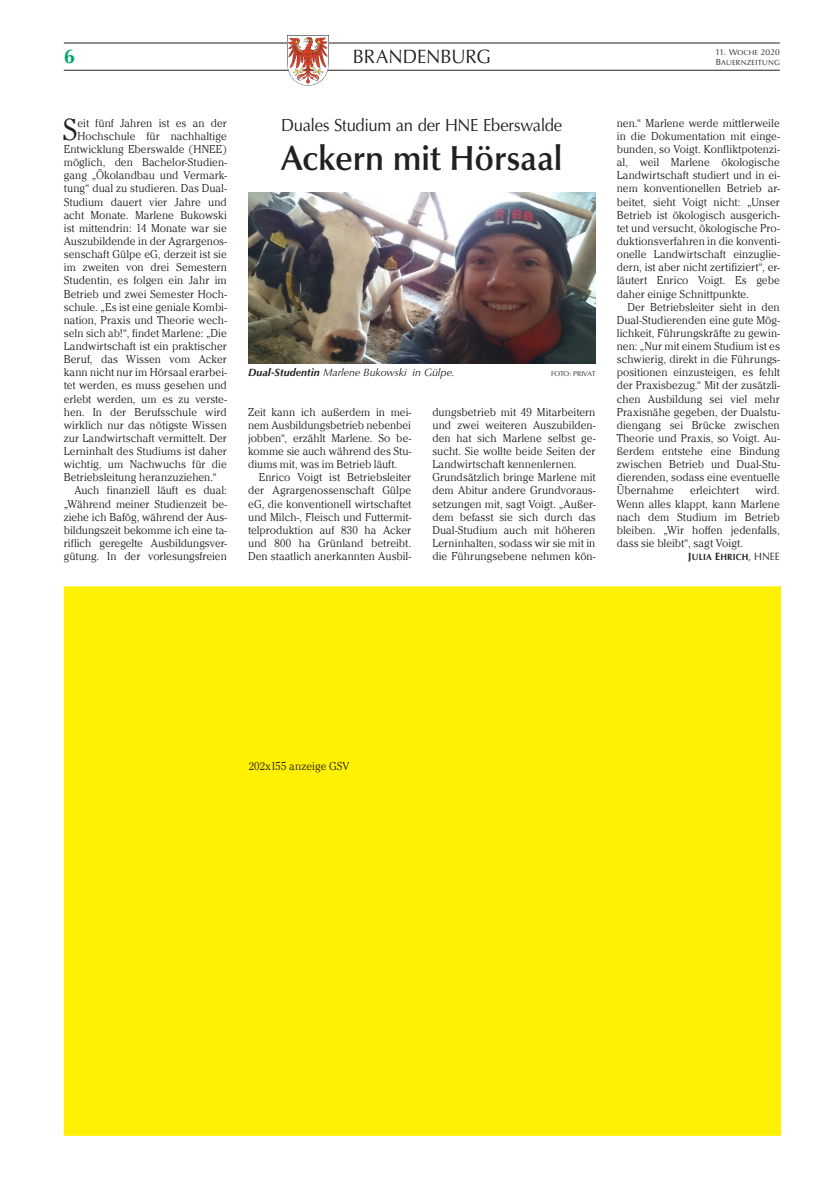
<style>
.page{position:relative;width:833px;height:1191px;background:#fff}
.page>*{position:absolute;margin:0;border:0;box-sizing:border-box;transform-origin:0 0}
.Ueberschrift_28pt{font:600 35px "Optima LT Std";letter-spacing:-.005em;color:#231f20;scale:.95 1}
.Grundtext_Initial_2z{font:300 31.5px "Cheltenham";color:#231f20}
.t1{font:700 20px "Optima LT Std";color:#00a66e}
.t2{font:19.38px "Optima LT Std";letter-spacing:-.005em;color:#231f20;scale:.95 1}
.Vorspann_Dachzeile{font:17.5px "Optima LT Std";letter-spacing:-.015em;color:#231f20;scale:.95 1}
.Grundtext_Einzug{font:300 11.88px/13.1px "Cheltenham";letter-spacing:.005em;color:#231f20;text-align:justify}
.Grundtext_Initial_2z-2{font:300 11.88px "Cheltenham";letter-spacing:.005em;color:#231f20}
.Grundtext_stumpf{font:300 11.88px/13.1px "Cheltenham";letter-spacing:.005em;color:#231f20;text-align:justify}
.Bildunterschrift{font:italic 10.62px "Optima LT Std";letter-spacing:-.005em;color:#231f20}
.Autor{font:9px "Optima LT Std Bold SC850";letter-spacing:.025em;color:#231f20;scale:.95 1}
.t3{font:8.5px "Optima LT Std SC850";color:#231f20}
.t4{font:7.38px "Optima LT Std SC850";letter-spacing:.025em;color:#231f20}
.Bildunterschrift-2{font:6.88px "Optima LT Std";letter-spacing:-.015em;color:#231f20}
.s1{font-family:"Optima LT Std"}
.s2{font-size:7.12px}
.s3{font-size:8.75px}
.s4{font-weight:700}
.s5{font-size:10.62px}
.s6{font-family:"Optima LT Std";font-size:10.62px}
</style>
<div class="page">
<hr style="left:64px;top:43px;width:716px;height:1px;background:#231f20">
<hr style="left:64px;top:70px;width:716px;height:1px;background:#231f20">
<img style="left:287px;top:35px;width:42px;height:51px">
<div style="left:64px;top:586px;width:717px;height:549px;background:#fff101;border:1px solid #fff101"></div>
<img style="left:248px;top:192px;width:347px;height:171px">
<p class="t1" style="left:64px;top:45px;width:13px">6</p>
<h3 class="t2" style="left:353px;top:45px;width:147px">BRANDENBURG</h3>
<p class="t3" style="left:715px;top:47px;width:66px"><span class="s1">11</span>. W<span class="s2">OCHE</span> 2020</p>
<p class="t4" style="left:715px;top:58px;width:66px"><span class="s3">B</span>AUERNZEITUNG</p>
<p class="Grundtext_Initial_2z" style="left:63px;top:112px;width:16px">S</p>
<p class="Grundtext_Initial_2z-2" style="left:77px;top:116px;width:151px">eit fünf Jahren ist es an der</p>
<p class="Grundtext_Initial_2z-2" style="left:77px;top:130px;width:151px">Hochschule für nachhaltige</p>
<p class="Grundtext_Initial_2z-2" style="left:64px;top:143px;width:164px">Entwicklung Eberswalde (HNEE)</p>
<p class="Grundtext_Initial_2z-2" style="left:64px;top:156px;width:164px">möglich, den Bachelor-Studien-</p>
<p class="Grundtext_Initial_2z-2" style="left:64px;top:169px;width:164px">gang „Ökolandbau und Vermark-</p>
<p class="Grundtext_Initial_2z-2" style="left:64px;top:182px;width:164px">tung“ dual zu studieren. Das Dual-</p>
<p class="Grundtext_Initial_2z-2" style="left:64px;top:195px;width:164px">Studium dauert vier Jahre und</p>
<p class="Grundtext_Initial_2z-2" style="left:64px;top:208px;width:165px">acht Monate. Marlene Bukowski</p>
<p class="Grundtext_Initial_2z-2" style="left:64px;top:221px;width:164px">ist mittendrin: 14 Monate war sie</p>
<p class="Grundtext_Initial_2z-2" style="left:64px;top:235px;width:164px">Auszubildende in der Agrargenos-</p>
<p class="Grundtext_Initial_2z-2" style="left:64px;top:248px;width:164px">senschaft Gülpe eG, derzeit ist sie</p>
<p class="Grundtext_Initial_2z-2" style="left:64px;top:261px;width:164px">im zweiten von drei Semestern</p>
<p class="Grundtext_Initial_2z-2" style="left:64px;top:274px;width:164px">Studentin, es folgen ein Jahr im</p>
<p class="Grundtext_Initial_2z-2" style="left:64px;top:287px;width:164px">Betrieb und zwei Semester Hoch-</p>
<p class="Grundtext_Initial_2z-2" style="left:64px;top:300px;width:164px">schule. „Es ist eine geniale Kombi-</p>
<p class="Grundtext_Initial_2z-2" style="left:64px;top:313px;width:164px">nation, Praxis und Theorie wech-</p>
<p class="Grundtext_Initial_2z-2" style="left:64px;top:326px;width:164px">seln sich ab!“, findet Marlene: „Die</p>
<p class="Grundtext_Initial_2z-2" style="left:64px;top:340px;width:164px">Landwirtschaft ist ein praktischer</p>
<p class="Grundtext_Initial_2z-2" style="left:64px;top:353px;width:164px">Beruf, das Wissen vom Acker</p>
<p class="Grundtext_Initial_2z-2" style="left:64px;top:366px;width:164px">kann nicht nur im Hörsaal erarbei-</p>
<p class="Grundtext_Initial_2z-2" style="left:64px;top:379px;width:164px">tet werden, es muss gesehen und</p>
<p class="Grundtext_Initial_2z-2" style="left:64px;top:392px;width:164px">erlebt werden, um es zu verste-</p>
<p class="Grundtext_Initial_2z-2" style="left:64px;top:405px;width:164px">hen. In der Berufsschule wird</p>
<p class="Grundtext_Initial_2z-2" style="left:64px;top:418px;width:164px">wirklich nur das nötigste Wissen</p>
<p class="Grundtext_Initial_2z-2" style="left:64px;top:431px;width:164px">zur Landwirtschaft vermittelt. Der</p>
<p class="Grundtext_Initial_2z-2" style="left:64px;top:445px;width:164px">Lerninhalt des Studiums ist daher</p>
<p class="Grundtext_Initial_2z-2" style="left:64px;top:458px;width:164px">wichtig, um Nachwuchs für die</p>
<p class="Grundtext_Initial_2z-2" style="left:64px;top:471px;width:155px">Betriebsleitung heranzuziehen.“</p>
<p class="Grundtext_Einzug" style="left:64px;top:484px;width:164px;text-indent:11px">Auch finanziell läuft es dual: „Während meiner Studienzeit be&shy;ziehe ich Bafög, während der Aus&shy;bildungszeit bekomme ich eine ta&shy;riflich geregelte Ausbildungsver&shy;gütung. In der vorlesungsfreien</p>
<p class="Vorspann_Dachzeile" style="left:281px;top:115px;width:297px">Duales Studium an der HNE Eberswalde</p>
<p class="Ueberschrift_28pt" style="left:281px;top:138px;width:298px">Ackern mit Hörsaal</p>
<p class="Bildunterschrift" style="left:248px;top:366px;width:208px"><span class="s4">Dual-Studentin</span> Marlene Bukowski in Gülpe.</p>
<p class="Bildunterschrift-2" style="left:551px;top:370px;width:46px">FOTO: PRIVAT</p>
<p class="Grundtext_Einzug" style="left:248px;top:405px;width:164px">Zeit kann ich außerdem in mei&shy;nem Ausbildungsbetrieb nebenbei jobben“, erzählt Marlene. So be&shy;komme sie auch während des Stu&shy;diums mit, was im Betrieb läuft.</p>
<p class="Grundtext_Einzug" style="left:248px;top:471px;width:164px;text-indent:11px">Enrico Voigt ist Betriebsleiter der Agrargenossenschaft Gülpe eG, die konventionell wirtschaftet und Milch-, Fleisch und Futtermit&shy;telproduktion auf 830 ha Acker und 800 ha Grünland betreibt.<br>Den staatlich anerkannten Ausbil-</p>
<p class="Grundtext_Einzug" style="left:432px;top:405px;width:164px">dungsbetrieb mit 49 Mitarbeitern und zwei weiteren Auszubilden&shy;den hat sich Marlene selbst ge&shy;sucht. Sie wollte beide Seiten der Landwirtschaft kennenlernen.</p>
<p class="Grundtext_stumpf" style="left:432px;top:471px;width:165px">Grundsätzlich bringe Marlene mit dem Abitur andere Grundvoraus&shy;setzungen mit, sagt Voigt. „Außer&shy;dem befasst sie sich durch das Dual-Studium auch mit höheren Lerninhalten, sodass wir sie mit in die Führungsebene nehmen kön-</p>
<p class="Grundtext_stumpf" style="left:617px;top:117px;width:164px">nen.“ Marlene werde mittlerweile in die Dokumentation mit einge&shy;bunden, so Voigt. Konfliktpotenzi&shy;al, weil Marlene ökologische Landwirtschaft studiert und in ei&shy;nem konventionellen Betrieb ar&shy;beitet, sieht Voigt nicht: „Unser Betrieb ist ökologisch ausgerich&shy;tet und versucht, ökologische Pro&shy;duktionsverfahren in die konventi&shy;onelle Landwirtschaft einzuglie&shy;dern, ist aber nicht zertifiziert“, er&shy;läutert Enrico Voigt. Es gebe daher einige Schnittpunkte.</p>
<p class="Grundtext_Einzug" style="left:617px;top:300px;width:165px;text-indent:11px">Der Betriebsleiter sieht in den Dual-Studierenden eine gute Mög&shy;lichkeit, Führungskräfte zu gewin&shy;nen: „Nur mit einem Studium ist es schwierig, direkt in die Führungs&shy;positionen einzusteigen, es fehlt der Praxisbezug.“ Mit der zusätzli&shy;chen Ausbildung sei viel mehr Praxisnähe gegeben, der Dualstu&shy;diengang sei Brücke zwischen Theorie und Praxis, so Voigt. Au&shy;ßerdem entstehe eine Bindung zwischen Betrieb und Dual-Stu&shy;dierenden, sodass eine eventuelle Übernahme</p>
<p class="Grundtext_Einzug" style="left:617px;top:484px;width:164px;text-indent:139px">wird.<br>Wenn alles klappt, kann Marlene nach dem Studium im Betrieb bleiben. „Wir hoffen jedenfalls, dass sie bleibt“, sagt Voigt.</p>
<p class="Autor" style="left:688px;top:552px;width:98px"><span class="s5">J</span>ULIA <span class="s5">E</span>HRICH<span class="s6">, HNEE</span></p>
<p class="Grundtext_Einzug" style="left:690px;top:484px;width:50px">erleichtert</p>
<p class="Grundtext_stumpf" style="left:249px;top:760px;width:102px">202x155 anzeige GSV</p>
</div>
